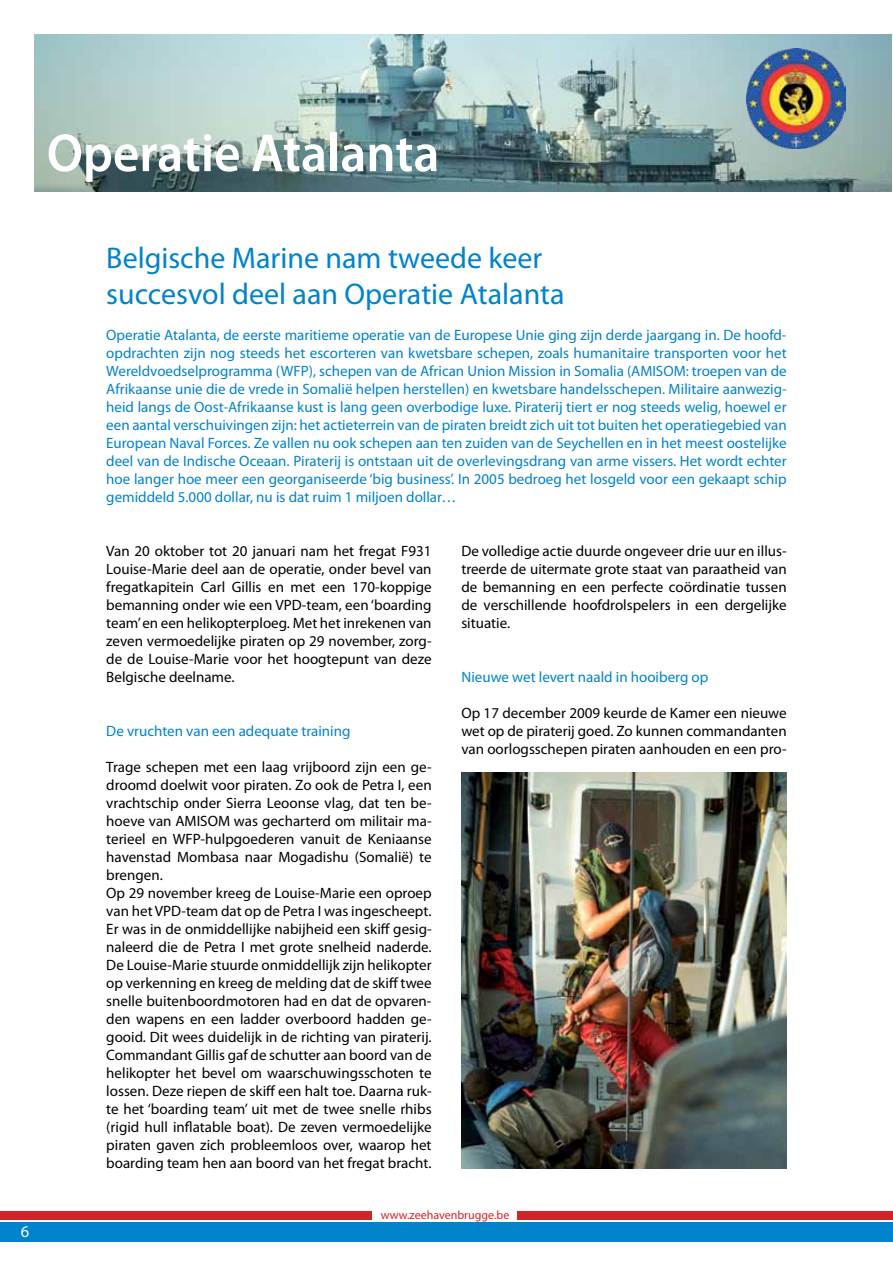
<style>
.page{position:relative;width:893px;height:1263px;background:#fff}
.page>*{position:absolute;margin:0;border:0;box-sizing:border-box;transform-origin:0 0}
.t1{font:600 54px "Myriad Pro";color:#fff;scale:.95 1}
.t2{font:30px/36px "Myriad Pro";color:#0083ca}
.t3{font:16.5px "Myriad Pro";color:#fff}
.t4{font:15px/18px "Myriad Pro";color:#000;text-align:justify}
.t5{font:15px/18px "Myriad Pro";color:#0083ca;text-align:justify}
.t6{font:12px "Myriad Pro";color:#d2232a}
</style>
<div class="page">
<div style="left:0;top:1222px;width:893px;height:20px;background:#0083ca"></div>
<div style="left:0;top:1211px;width:372px;height:9px;background:#d2232a"></div>
<div style="left:517px;top:1211px;width:376px;height:8px;background:#d2232a"></div>
<img style="left:34px;top:34px;width:857px;height:157px">
<img style="left:461px;top:772px;width:326px;height:396px">
<img style="left:747px;top:49px;width:98px;height:100px">
<h1 class="t1" style="left:47px;top:123px;width:415px">Operatie Atalanta</h1>
<p class="t3" style="left:21px;top:1223px;width:10px">6</p>
<h2 class="t2" style="left:106px;top:241px;width:460px">Belgische Marine nam tweede keer succesvol deel aan Operatie Atalanta</h2>
<p class="t5" style="left:106px;top:327px;width:682px">Operatie Atalanta, de eerste maritieme operatie van de Europese Unie ging zijn derde jaargang in. De hoofd&shy;opdrachten zijn nog steeds het escorteren van kwetsbare schepen, zoals humanitaire transporten voor het Wereldvoedselprogramma (WFP), schepen van de African Union Mission in Somalia (AMISOM: troepen van de Afrikaanse unie die de vrede in Somalië helpen herstellen) en kwetsbare handelsschepen. Militaire aanwezig&shy;heid langs de Oost-Afrikaanse kust is lang geen overbodige luxe. Piraterij tiert er nog steeds welig, hoewel er een aantal verschuivingen zijn: het actieterrein van de piraten breidt zich uit tot buiten het operatiegebied van European Naval Forces. Ze vallen nu ook schepen aan ten zuiden van de Seychellen en in het meest oostelijke deel van de Indische Oceaan. Piraterij is ontstaan uit de overlevingsdrang van arme vissers. Het wordt echter hoe langer hoe meer een georganiseerde ‘big business’. In 2005 bedroeg het losgeld voor een gekaapt schip gemiddeld 5.000 dollar, nu is dat ruim 1 miljoen dollar…</p>
<p class="t4" style="left:106px;top:543px;width:327px">Van 20 oktober tot 20 januari nam het fregat F931<br>Louise-Marie deel aan de operatie, onder bevel van fregatkapitein Carl Gillis en met een 170-koppige bemanning onder wie een VPD-team, een ‘boarding team’ en een helikopterploeg. Met het inrekenen van zeven vermoedelijke piraten op 29 november, zorg&shy;de de Louise-Marie voor het hoogtepunt van deze Belgische deelname.</p>
<p class="t5" style="left:106px;top:723px;width:246px">De vruchten van een adequate training</p>
<p class="t4" style="left:106px;top:759px;width:327px;text-align:left">Trage schepen met een laag vrijboord zijn een ge&shy;droomd doelwit voor piraten. Zo ook de Petra I, een vrachtschip onder Sierra Leoonse vlag, dat ten be&shy;hoeve van AMISOM was gecharterd om militair ma&shy;terieel en WFP-hulpgoederen vanuit de Keniaanse havenstad Mombasa naar Mogadishu (Somalië) te brengen.<br>Op 29 november kreeg de Louise-Marie een oproep van het VPD-team dat op de Petra I was ingescheept.<br>Er was in de onmiddellijke nabijheid een skiff gesig&shy;naleerd die de Petra I met grote snelheid naderde.<br>De Louise-Marie stuurde onmiddellijk zijn helikopter op verkenning en kreeg de melding dat de skiff twee snelle buitenboordmotoren had en dat de opvaren&shy;den wapens en een ladder overboord hadden ge&shy;gooid. Dit wees duidelijk in de richting van piraterij.<br>Commandant Gillis gaf de schutter aan boord van de helikopter het bevel om waarschuwingsschoten te lossen. Deze riepen de skiff een halt toe. Daarna ruk&shy;te het ‘boarding team’ uit met de twee snelle rhibs (rigid hull inflatable boat). De zeven vermoedelijke piraten gaven zich probleemloos over, waarop het boarding team hen aan boord van het fregat bracht.</p>
<p class="t4" style="left:461px;top:543px;width:327px">De volledige actie duurde ongeveer drie uur en illus&shy;treerde de uitermate grote staat van paraatheid van de bemanning en een perfecte coördinatie tussen de verschillende hoofdrolspelers in een dergelijke situatie.</p>
<p class="t5" style="left:461px;top:669px;width:248px">Nieuwe wet levert naald in hooiberg op</p>
<p class="t4" style="left:461px;top:705px;width:327px">Op 17 december 2009 keurde de Kamer een nieuwe wet op de piraterij goed. Zo kunnen commandanten van oorlogsschepen piraten aanhouden en een pro-</p>
<p class="t6" style="left:381px;top:1208px;width:130px">www.zeehavenbrugge.be</p>
</div>
